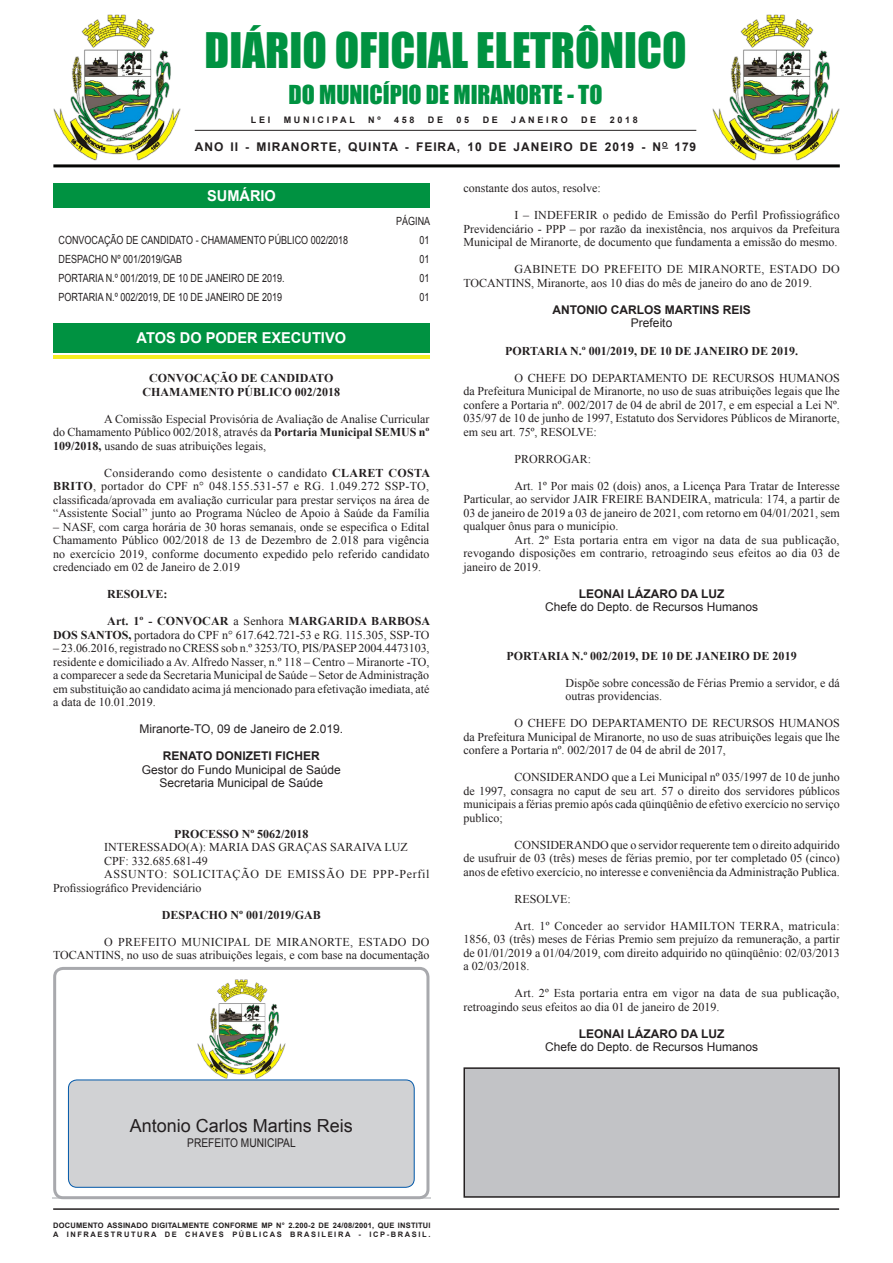
<style>
.page{position:relative;width:893px;height:1263px;background:#fff}
.page>*{position:absolute;margin:0;border:0;box-sizing:border-box;transform-origin:0 0}
.t1{font:45px "Impact";color:#009241}
.t2{font:24px "Impact";color:#009241}
.t3{font:18px "Arial";color:#231f20}
.Chancela{font:700 15px "Arial";color:#fff}
.CORPO_DE_TEXTO{font:12px/13.5px "Times New Roman";color:#231f20;text-align:justify}
.TITULOS{font:700 12px "Times New Roman";color:#231f20}
.CARGO{font:12px "Arial";color:#231f20}
.NOME{font:700 12px "Arial";color:#231f20}
.CORPO_DE_TEXTO-2{font:12px/13.5px "Times New Roman";letter-spacing:.055em;color:#231f20}
.EMENTA{font:12px/13.5px "Times New Roman";color:#231f20}
.NOME-2{font:700 12px "Arial";letter-spacing:.08em;color:#231f20}
.CIDADE{font:12px "Arial";color:#231f20}
.CIDADE-2{font:12px "Arial";color:#231f20;scale:.85 1}
.CORPO_DE_TEXTO-3{font:700 12px "Times New Roman";color:#231f20}
.Sumario{font:11.25px "Arial";color:#231f20;scale:.8 1}
.t4{font:700 9px "Arial";letter-spacing:.305em;color:#231f20}
.t5{font:700 7.5px "Arial";letter-spacing:.025em;color:#231f20}
.t6{font:700 7.5px "Arial";letter-spacing:.21em;color:#231f20}
.s1{font-weight:700}
</style>
<div class="page">
<hr style="left:53px;top:1208px;width:786px;height:2px;background:#231f20">
<hr style="left:53px;top:164px;width:787px;height:3px;background:#040503">
<hr style="left:195px;top:130px;width:501px;height:1px;background:#231f20">
<hr style="left:52px;top:1198px;width:379px;height:1px;background:#d1d2d4">
<div style="left:53px;top:967px;width:376px;height:232px;border:3px solid #a8a9ad;border-radius:9px"></div>
<div style="left:68px;top:1080px;width:346px;height:107px;background:#d1d2d4;border-radius:9px"></div>
<div style="left:68px;top:1080px;width:346px;height:107px;border:1px solid #0057a8;border-radius:9px"></div>
<img style="left:197px;top:980px;width:88px;height:98px">
<img style="left:712px;top:15px;width:128px;height:146px">
<img style="left:53px;top:15px;width:128px;height:146px">
<div style="left:53px;top:184px;width:377px;height:24px;background:#009241"></div>
<div style="left:53px;top:354px;width:376px;height:5px;background:#f4ec23"></div>
<div style="left:53px;top:323px;width:376px;height:30px;background:#009241"></div>
<div style="left:464px;top:1068px;width:375px;height:129px;background:#c2c3c6"></div>
<div style="left:463px;top:1067px;width:377px;height:131px;border:2px solid #231f20"></div>
<p class="t1" style="left:205px;top:16px;width:483px">DIÁRIO OFICIAL ELETRÔNICO</p>
<p class="t2" style="left:289px;top:76px;width:315px">DO MUNICÍPIO DE MIRANORTE - TO</p>
<p class="t4" style="left:251px;top:114px;width:21px">LEI</p>
<p class="t4" style="left:284px;top:114px;width:73px">MUNICIPAL</p>
<p class="t4" style="left:368px;top:114px;width:14px">N º</p>
<p class="t4" style="left:394px;top:114px;width:22px">458</p>
<p class="t4" style="left:428px;top:114px;width:17px">D E</p>
<p class="t4" style="left:457px;top:114px;width:14px">0 5</p>
<p class="t4" style="left:483px;top:114px;width:17px">D E</p>
<p class="t4" style="left:511px;top:114px;width:58px">JANEIRO</p>
<p class="t4" style="left:581px;top:114px;width:17px">D E</p>
<p class="t4" style="left:610px;top:114px;width:30px">2018</p>
<p class="NOME-2" style="left:195px;top:139px;width:503px">ANO II - MIRANORTE, QUINTA - FEIRA, 10 DE JANEIRO DE 2019 - N<sup>O</sup> 179</p>
<p class="Chancela" style="left:207px;top:186px;width:70px">SUMÁRIO</p>
<p class="Sumario" style="left:396px;top:214px;width:44px">PÁGINA</p>
<p class="Sumario" style="left:59px;top:233px;width:363px">CONVOCAÇÃO DE CANDIDATO - CHAMAMENTO PÚBLICO 002/2018</p>
<p class="Sumario" style="left:419px;top:233px;width:14px">01</p>
<p class="Sumario" style="left:59px;top:252px;width:156px">DESPACHO Nº 001/2019/GAB</p>
<p class="Sumario" style="left:419px;top:252px;width:14px">01</p>
<p class="Sumario" style="left:59px;top:271px;width:284px">PORTARIA N.º 001/2019, DE 10 DE JANEIRO DE 2019.</p>
<p class="Sumario" style="left:419px;top:271px;width:14px">01</p>
<p class="Sumario" style="left:59px;top:289px;width:281px">PORTARIA N.º 002/2019, DE 10 DE JANEIRO DE 2019</p>
<p class="Sumario" style="left:419px;top:289px;width:14px">01</p>
<p class="Chancela" style="left:137px;top:328px;width:211px">ATOS DO PODER EXECUTIVO</p>
<p class="TITULOS" style="left:149px;top:370px;width:185px">CONVOCAÇÃO DE CANDIDATO</p>
<p class="TITULOS" style="left:142px;top:383px;width:199px">CHAMAMENTO PÚBLICO 002/2018</p>
<p class="CORPO_DE_TEXTO" style="left:53px;top:412px;width:378px;text-indent:51px">A Comissão Especial Provisória de Avaliação de Analise Curricular do Chamamento Público 002/2018, através da <span class="s1">Portaria Municipal SEMUS nº 109/2018,</span> usando de suas atribuições legais,</p>
<p class="CORPO_DE_TEXTO" style="left:53px;top:466px;width:378px;text-indent:51px">Considerando como desistente o candidato <span class="s1">CLARET COSTA BRITO</span>, portador do CPF n° 048.155.531-57 e RG. 1.049.272 SSP-TO, classificada/aprovada em avaliação curricular para prestar serviços na área de “Assistente Social” junto ao Programa Núcleo de Apoio à Saúde da Família</p>
<p class="CORPO_DE_TEXTO" style="left:53px;top:520px;width:378px">– NASF, com carga horária de 30 horas semanais, onde se especifica o Edital Chamamento Público 002/2018 de 13 de Dezembro de 2.018 para vigência no exercício 2019, conforme documento expedido pelo referido candidato credenciado em 02 de Janeiro de 2.019</p>
<p class="CORPO_DE_TEXTO-3" style="left:107px;top:586px;width:62px">RESOLVE:</p>
<p class="CORPO_DE_TEXTO" style="left:53px;top:614px;width:378px;text-align:right"><span class="s1">Art. 1º - CONVOCAR</span> a Senhora <span class="s1">MARGARIDA BARBOSA<br>DOS SANTOS,</span> portadora do CPF n° 617.642.721-53 e RG. 115.305, SSP-TO</p>
<p class="CORPO_DE_TEXTO" style="left:53px;top:641px;width:378px">– 23.06.2016, registrado no CRESS sob n.º 3253/TO, PIS/PASEP 2004.4473103, residente e domiciliado a Av. Alfredo Nasser, n.º 118 – Centro – Miranorte -TO, a comparecer a sede da Secretaria Municipal de Saúde – Setor de Administração em substituição ao candidato acima já mencionado para efetivação imediata, até a data de 10.01.2019.</p>
<p class="CIDADE" style="left:139px;top:721px;width:205px">Miranorte-TO, 09 de Janeiro de 2.019.</p>
<p class="NOME" style="left:163px;top:748px;width:158px">RENATO DONIZETI FICHER</p>
<p class="CARGO" style="left:142px;top:762px;width:200px">Gestor do Fundo Municipal de Saúde</p>
<p class="CARGO" style="left:160px;top:775px;width:165px">Secretaria Municipal de Saúde</p>
<p class="TITULOS" style="left:174px;top:825px;width:136px">PROCESSO Nº 5062/2018</p>
<p class="CORPO_DE_TEXTO" style="left:104px;top:840px;width:305px">INTERESSADO(A): MARIA DAS GRAÇAS SARAIVA LUZ</p>
<p class="CORPO_DE_TEXTO" style="left:104px;top:853px;width:105px">CPF: 332.685.681-49</p>
<p class="CORPO_DE_TEXTO-2" style="left:53px;top:867px;width:378px;text-indent:51px">ASSUNTO: SOLICITAÇÃO DE EMISSÃO DE PPP-Perfil<br>Profissiográfico Previdenciário</p>
<p class="TITULOS" style="left:162px;top:906px;width:161px">DESPACHO Nº 001/2019/GAB</p>
<p class="CORPO_DE_TEXTO" style="left:53px;top:934px;width:378px;text-align:right">O PREFEITO MUNICIPAL DE MIRANORTE, ESTADO DO<br>TOCANTINS, no uso de suas atribuições legais, e com base na documentação</p>
<p class="t3" style="left:130px;top:1114px;width:225px">Antonio Carlos Martins Reis</p>
<p class="CIDADE-2" style="left:187px;top:1135px;width:129px">PREFEITO MUNICIPAL</p>
<p class="t5" style="left:53px;top:1221px;width:379px">DOCUMENTO ASSINADO DIGITALMENTE CONFORME MP N° 2.200-2 DE 24/08/2001, QUE INSTITUI</p>
<p class="t6" style="left:53px;top:1230px;width:379px">A INFRAESTRUTURA DE CHAVES PÚBLICAS BRASILEIRA - ICP-BRASIL.</p>
<p class="CORPO_DE_TEXTO" style="left:463px;top:181px;width:139px">constante dos autos, resolve:</p>
<p class="CORPO_DE_TEXTO" style="left:463px;top:208px;width:378px;text-indent:51px">I – INDEFERIR o pedido de Emissão do Perfil Profissiográfico Previdenciário - PPP – por razão da inexistência, nos arquivos da Prefeitura Municipal de Miranorte, de documento que fundamenta a emissão do mesmo.</p>
<p class="CORPO_DE_TEXTO" style="left:463px;top:262px;width:378px;text-indent:51px">GABINETE DO PREFEITO DE MIRANORTE, ESTADO DO<br>TOCANTINS, Miranorte, aos 10 dias do mês de janeiro do ano de 2019.</p>
<p class="NOME" style="left:552px;top:301px;width:200px">ANTONIO CARLOS MARTINS REIS</p>
<p class="CARGO" style="left:631px;top:315px;width:43px">Prefeito</p>
<p class="TITULOS" style="left:505px;top:342px;width:294px">PORTARIA N.º 001/2019, DE 10 DE JANEIRO DE 2019.</p>
<p class="CORPO_DE_TEXTO" style="left:463px;top:371px;width:378px;text-indent:51px">O CHEFE DO DEPARTAMENTO DE RECURSOS HUMANOS da Prefeitura Municipal de Miranorte, no uso de suas atribuições legais que lhe confere a Portaria nº. 002/2017 de 04 de abril de 2017, e em especial a Lei Nº.<br>035/97 de 10 de junho de 1997, Estatuto dos Servidores Públicos de Miranorte, em seu art. 75º, RESOLVE:</p>
<p class="CORPO_DE_TEXTO" style="left:514px;top:452px;width:78px">PRORROGAR:</p>
<p class="CORPO_DE_TEXTO" style="left:463px;top:479px;width:378px;text-indent:51px">Art. 1º Por mais 02 (dois) anos, a Licença Para Tratar de Interesse Particular, ao servidor JAIR FREIRE BANDEIRA, matricula: 174, a partir de 03 de janeiro de 2019 a 03 de janeiro de 2021, com retorno em 04/01/2021, sem qualquer ônus para o município.</p>
<p class="CORPO_DE_TEXTO" style="left:463px;top:533px;width:378px;text-indent:51px">Art. 2º Esta portaria entra em vigor na data de sua publicação, revogando disposições em contrario, retroagindo seus efeitos ao dia 03 de janeiro de 2019.</p>
<p class="NOME" style="left:579px;top:585px;width:147px">LEONAI LÁZARO DA LUZ</p>
<p class="CARGO" style="left:545px;top:599px;width:214px">Chefe do Depto. de Recursos Humanos</p>
<p class="TITULOS" style="left:507px;top:647px;width:291px">PORTARIA N.º 002/2019, DE 10 DE JANEIRO DE 2019</p>
<p class="EMENTA" style="left:566px;top:676px;width:276px">Dispõe sobre concessão de Férias Premio a servidor, e dá outras providencias.</p>
<p class="CORPO_DE_TEXTO" style="left:463px;top:716px;width:378px;text-indent:51px">O CHEFE DO DEPARTAMENTO DE RECURSOS HUMANOS da Prefeitura Municipal de Miranorte, no uso de suas atribuições legais que lhe confere a Portaria nº. 002/2017 de 04 de abril de 2017,</p>
<p class="CORPO_DE_TEXTO" style="left:463px;top:770px;width:378px;text-indent:51px">CONSIDERANDO que a Lei Municipal nº 035/1997 de 10 de junho de 1997, consagra no caput de seu art. 57 o direito dos servidores públicos municipais a férias premio após cada qüinqüênio de efetivo exercício no serviço publico;</p>
<p class="CORPO_DE_TEXTO" style="left:463px;top:838px;width:378px;text-indent:51px">CONSIDERANDO que o servidor requerente tem o direito adquirido de usufruir de 03 (três) meses de férias premio, por ter completado 05 (cinco) anos de efetivo exercício, no interesse e conveniência da Administração Publica.</p>
<p class="CORPO_DE_TEXTO" style="left:514px;top:892px;width:58px">RESOLVE:</p>
<p class="CORPO_DE_TEXTO" style="left:463px;top:919px;width:378px;text-indent:51px">Art. 1º Conceder ao servidor HAMILTON TERRA, matricula:<br>1856, 03 (três) meses de Férias Premio sem prejuízo da remuneração, a partir de 01/01/2019 a 01/04/2019, com direito adquirido no qüinqüênio: 02/03/2013 a 02/03/2018.</p>
<p class="CORPO_DE_TEXTO" style="left:463px;top:986px;width:378px;text-indent:51px">Art. 2º Esta portaria entra em vigor na data de sua publicação, retroagindo seus efeitos ao dia 01 de janeiro de 2019.</p>
<p class="NOME" style="left:579px;top:1025px;width:147px">LEONAI LÁZARO DA LUZ</p>
<p class="CARGO" style="left:545px;top:1039px;width:214px">Chefe do Depto. de Recursos Humanos</p>
</div>
